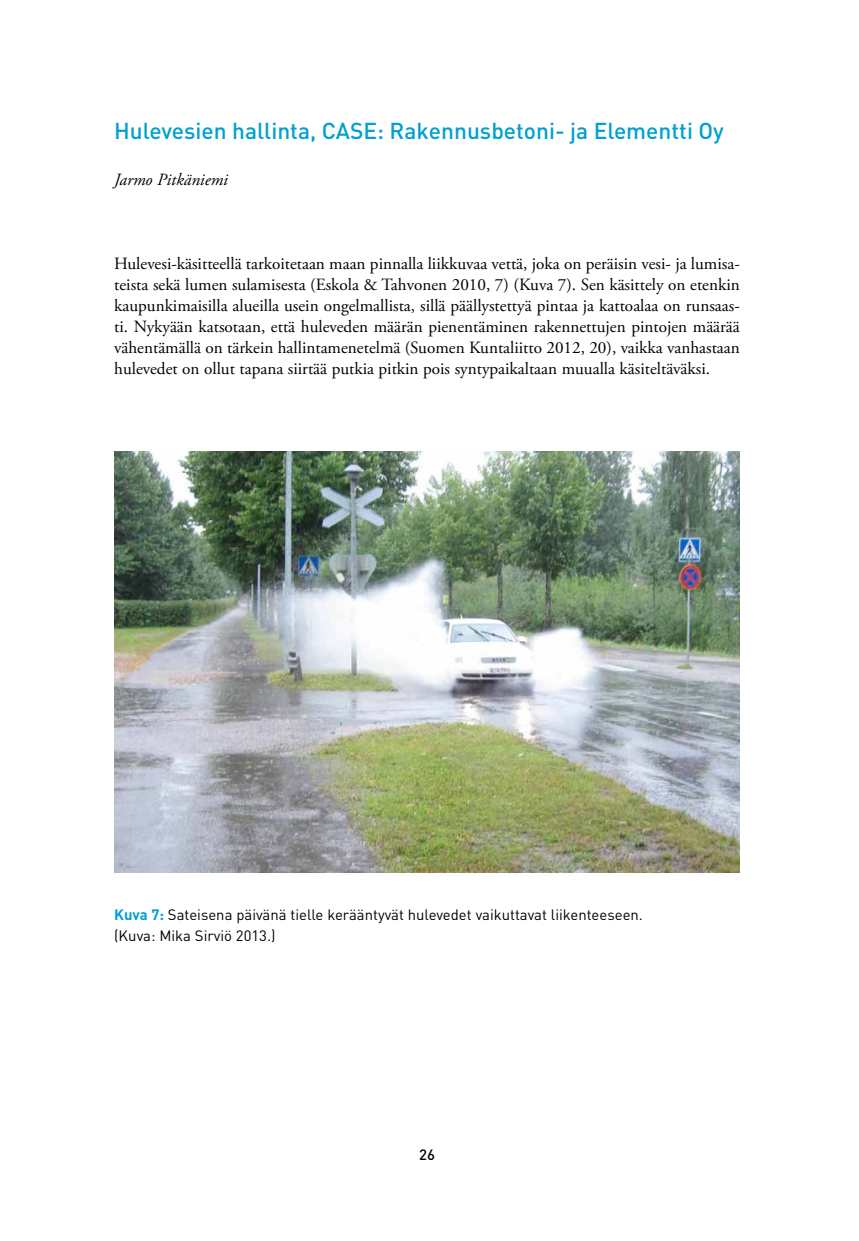
<style>
.page{position:relative;width:859px;height:1241px;background:#fff}
.page>*{position:absolute;margin:0;border:0;box-sizing:border-box;transform-origin:0 0}
.t1{font:500 22.75px "DINOT";color:#00a0d1}
.t2{font:17.15px/21px "Adobe Garamond Pro";color:#000;text-align:justify}
.t3{font:italic 17.15px "Adobe Garamond Pro";color:#000}
.t4{font:14.88px/21px "DINOT";color:#000}
.t5{font:500 14.88px "DINOT";color:#000}
.s1{font-weight:700;color:#00a0d1}
</style>
<div class="page">
<img style="left:114px;top:451px;width:625px;height:421px">
<h1 class="t1" style="left:114px;top:115px;width:611px">Hulevesien hallinta, CASE: Rakennusbetoni- ja Elementti Oy</h1>
<p class="t3" style="left:114px;top:169px;width:115px">Jarmo Pitkäniemi</p>
<p class="t2" style="left:114px;top:253px;width:627px">Hulevesi-käsitteellä tarkoitetaan maan pinnalla liikkuvaa vettä, joka on peräisin vesi- ja lumisa&shy;teista sekä lumen sulamisesta (Eskola &amp; Tahvonen 2010, 7) (Kuva 7). Sen käsittely on etenkin kaupunkimaisilla alueilla usein ongelmallista, sillä päällystettyä pintaa ja kattoalaa on runsaas&shy;ti. Nykyään katsotaan, että huleveden määrän pienentäminen rakennettujen pintojen määrää vähentämällä on tärkein hallintamenetelmä (Suomen Kuntaliitto 2012, 20), vaikka vanhastaan hulevedet on ollut tapana siirtää putkia pitkin pois syntypaikaltaan muualla käsiteltäväksi.</p>
<p class="t4" style="left:114px;top:903px;width:530px"><span class="s1">Kuva 7:</span> Sateisena päivänä tielle kerääntyvät hulevedet vaikuttavat liikenteeseen. (Kuva: Mika Sirviö 2013.)</p>
<p class="t5" style="left:419px;top:1144px;width:17px">26</p>
</div>
